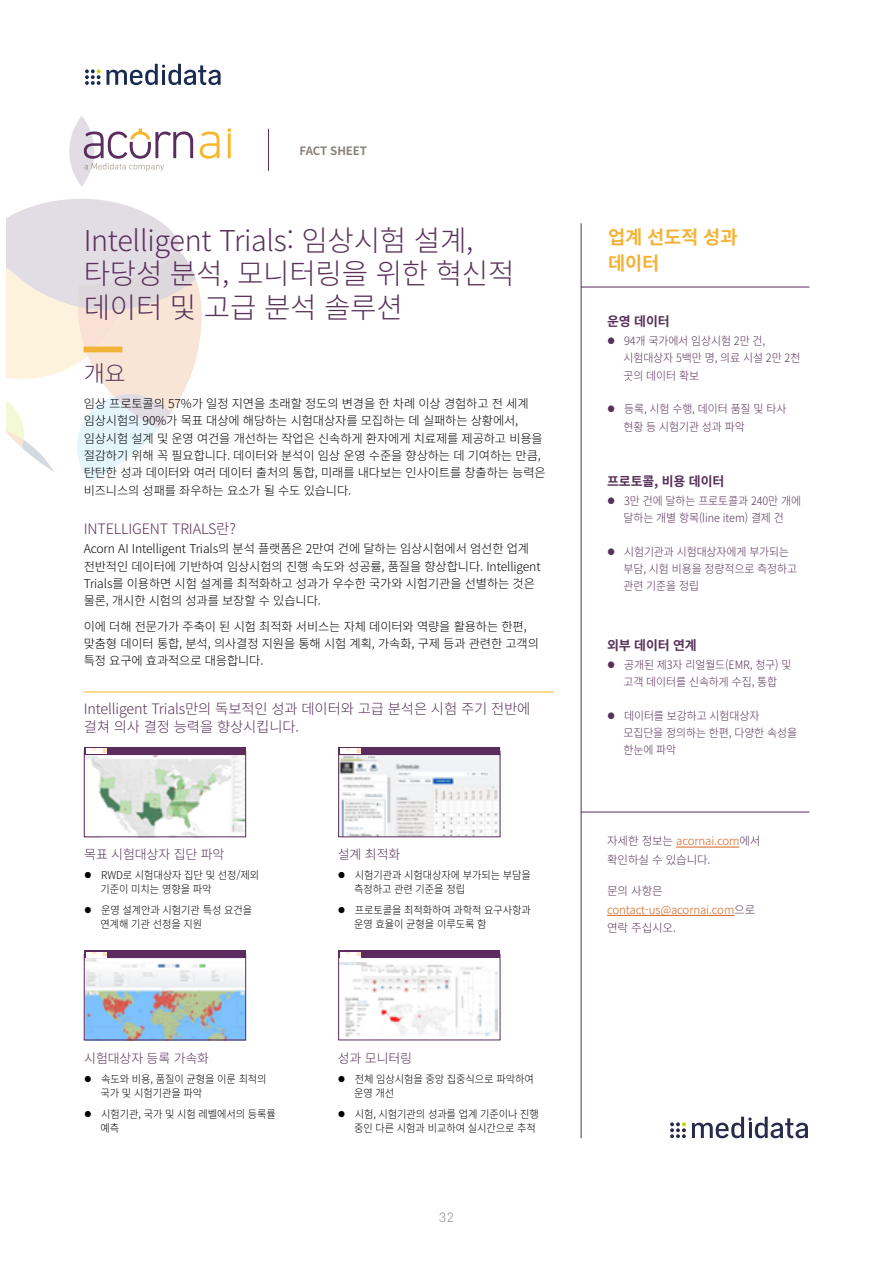
<style>
.page{position:relative;width:893px;height:1263px;background:#fff}
.page>*{position:absolute;margin:0;border:0;box-sizing:border-box;transform-origin:0 0}
.t1{font:300 28.8px/33.2px "Source Han Sans KR";letter-spacing:-.01em;color:#59315a}
.t2{font:300 22.95px "Source Han Sans KR";color:#59315a}
.t3{font:700 18.75px/26px "Source Han Sans KR";letter-spacing:-.01em;color:#f3b336}
.t4{font:300 14.4px/18.8px "Source Han Sans KR";letter-spacing:-.01em;color:#59315a}
.t5{font:300 13.5px "Akkurat Std";color:#878787}
.t6{font:300 12.9px "Source Han Sans KR";letter-spacing:-.01em;color:#59315a}
.t7{font:700 12.9px "Source Han Sans KR";letter-spacing:-.01em;color:#59315a}
.t8{font:300 12.15px/17.2px "Source Han Sans KR";letter-spacing:-.01em;color:#000}
.t9{font:300 11.55px/17.2px "Source Han Sans KR";letter-spacing:-.01em;color:#59315a;scale:.95 1}
.t10{font:300 11.55px/18.8px "Source Han Sans KR";letter-spacing:-.01em;color:#d2611d}
.t11{font:300 11.55px/18.8px "Source Han Sans KR";letter-spacing:-.01em;color:#59315a}
.t12{font:700 11.55px "Source Han Sans KR";letter-spacing:-.01em;color:#8a837b}
.t13{font:300 10.8px/14.4px "Source Han Sans KR";letter-spacing:-.01em;color:#000;scale:.95 1}
.s1{color:#d2611d}
.s2{color:#59315a}
</style>
<div class="page">
<svg style="left:85px;top:69px;width:16px;height:16px"></svg>
<svg style="left:107px;top:64px;width:114px;height:21px"></svg>
<hr style="left:268px;top:129px;width:1px;height:42px;background:#5b2c5d">
<svg style="left:670px;top:1122px;width:16px;height:16px"></svg>
<svg style="left:692px;top:1117px;width:116px;height:21px"></svg>
<hr style="left:228px;top:133px;width:3px;height:25px;background:#f8b62d">
<svg style="left:228px;top:128px;width:3px;height:4px"></svg>
<svg style="left:6px;top:116px;width:214px;height:366px"></svg>
<hr style="left:581px;top:223px;width:1px;height:915px;background:#5b2c5d">
<hr style="left:581px;top:287px;width:228px;height:1px;background:#5b2c5d">
<hr style="left:581px;top:812px;width:228px;height:1px;background:#5b2c5d">
<hr style="left:84px;top:692px;width:470px;height:1px;background:#f8b62d">
<img style="left:340px;top:963px;width:157px;height:73px">
<div style="left:338px;top:950px;width:162px;height:8px;background:#5b2c5d"></div>
<img style="left:340px;top:952px;width:21px;height:1px">
<svg style="left:340px;top:953px;width:21px;height:5px"></svg>
<img style="left:86px;top:958px;width:158px;height:80px">
<div style="left:84px;top:954px;width:162px;height:86px;border:1px solid #5b2c5d"></div>
<div style="left:84px;top:950px;width:162px;height:8px;background:#5b2c5d"></div>
<img style="left:86px;top:952px;width:20px;height:5px">
<svg style="left:86px;top:957px;width:20px;height:1px"></svg>
<img style="left:340px;top:755px;width:158px;height:80px">
<div style="left:338px;top:751px;width:162px;height:86px;border:1px solid #5b2c5d"></div>
<div style="left:338px;top:747px;width:162px;height:8px;background:#5b2c5d"></div>
<img style="left:340px;top:749px;width:21px;height:4px">
<svg style="left:340px;top:753px;width:21px;height:1px"></svg>
<img style="left:86px;top:755px;width:158px;height:80px">
<div style="left:84px;top:751px;width:162px;height:86px;border:1px solid #5b2c5d"></div>
<div style="left:84px;top:747px;width:162px;height:8px;background:#5b2c5d"></div>
<img style="left:86px;top:749px;width:20px;height:4px">
<svg style="left:86px;top:753px;width:20px;height:1px"></svg>
<div style="left:84px;top:347px;width:38px;height:5px;background:#f3b336"></div>
<hr style="left:676px;top:847px;width:63px;height:1px;background:#d2611d">
<hr style="left:607px;top:915px;width:127px;height:1px;background:#d2611d">
<p class="t12" style="left:300px;top:144px;width:69px">FACT SHEET</p>
<h1 class="t1" style="left:84px;top:225px;width:432px">Intelligent Trials: 임상시험 설계, 타당성 분석, 모니터링을 위한 혁신적 데이터 및 고급 분석 솔루션</h1>
<h2 class="t2" style="left:84px;top:361px;width:44px">개요</h2>
<p class="t8" style="left:84px;top:395px;width:464px">임상 프로토콜의 57%가 일정 지연을 초래할 정도의 변경을 한 차례 이상 경험하고 전 세계 임상시험의 90%가 목표 대상에 해당하는 시험대상자를 모집하는 데 실패하는 상황에서, 임상시험 설계 및 운영 여건을 개선하는 작업은 신속하게 환자에게 치료제를 제공하고 비용을 절감하기 위해 꼭 필요합니다. 데이터와 분석이 임상 운영 수준을 향상하는 데 기여하는 만큼, 탄탄한 성과 데이터와 여러 데이터 출처의 통합, 미래를 내다보는 인사이트를 창출하는 능력은 비즈니스의 성패를 좌우하는 요소가 될 수도 있습니다.</p>
<p class="t4" style="left:84px;top:520px;width:154px">INTELLIGENT TRIALS란?</p>
<p class="t8" style="left:84px;top:541px;width:459px">Acorn AI Intelligent Trials의 분석 플랫폼은 2만여 건에 달하는 임상시험에서 엄선한 업계 전반적인 데이터에 기반하여 임상시험의 진행 속도와 성공률, 품질을 향상합니다. Intelligent Trials를 이용하면 시험 설계를 최적화하고 성과가 우수한 국가와 시험기관을 선별하는 것은 물론, 개시한 시험의 성과를 보장할 수 있습니다.</p>
<p class="t8" style="left:84px;top:618px;width:457px">이에 더해 전문가가 주축이 된 시험 최적화 서비스는 자체 데이터와 역량을 활용하는 한편, 맞춤형 데이터 통합, 분석, 의사결정 지원을 통해 시험 계획, 가속화, 구제 등과 관련한 고객의 특정 요구에 효과적으로 대응합니다.</p>
<p class="t4" style="left:84px;top:699px;width:448px">Intelligent Trials만의 독보적인 성과 데이터와 고급 분석은 시험 주기 전반에 걸쳐 의사 결정 능력을 향상시킵니다.</p>
<p class="t6" style="left:84px;top:847px;width:142px">목표 시험대상자 집단 파악</p>
<p class="t13" style="left:101px;top:868px;width:168px">RWD로 시험대상자 집단 및 선정/제외 기준이 미치는 영향을 파악</p>
<p class="t13" style="left:101px;top:903px;width:161px">운영 설계안과 시험기관 특성 요건을 연계해 기관 선정을 지원</p>
<p class="t6" style="left:84px;top:1051px;width:126px">시험대상자 등록 가속화</p>
<p class="t13" style="left:101px;top:1072px;width:176px">속도와 비용, 품질이 균형을 이룬 최적의 국가 및 시험기관을 파악</p>
<p class="t13" style="left:101px;top:1107px;width:186px">시험기관, 국가 및 시험 레벨에서의 등록률 예측</p>
<p class="t6" style="left:338px;top:847px;width:64px">설계 최적화</p>
<p class="t13" style="left:354px;top:868px;width:188px">시험기관과 시험대상자에 부가되는 부담을 측정하고 관련 기준을 정립</p>
<p class="t13" style="left:354px;top:903px;width:188px">프로토콜을 최적화하여 과학적 요구사항과 운영 효율이 균형을 이루도록 함</p>
<p class="t6" style="left:338px;top:1051px;width:76px">성과 모니터링</p>
<p class="t13" style="left:354px;top:1072px;width:191px">전체 임상시험을 중앙 집중식으로 파악하여 운영 개선</p>
<p class="t13" style="left:354px;top:1107px;width:196px">시험, 시험기관의 성과를 업계 기준이나 진행 중인 다른 시험과 비교하여 실시간으로 추적</p>
<p class="t5" style="left:439px;top:1209px;width:17px">32</p>
<h3 class="t3" style="left:608px;top:224px;width:131px">업계 선도적 성과 데이터</h3>
<p class="t7" style="left:607px;top:314px;width:64px">운영 데이터</p>
<p class="t9" style="left:623px;top:333px;width:188px">94개 국가에서 임상시험 2만 건, 시험대상자 5백만 명, 의료 시설 2만 2천 곳의 데이터 확보</p>
<p class="t9" style="left:623px;top:401px;width:173px">등록, 시험 수행, 데이터 품질 및 타사 현황 등 시험기관 성과 파악</p>
<p class="t7" style="left:607px;top:474px;width:119px">프로토콜, 비용 데이터</p>
<p class="t9" style="left:623px;top:492px;width:189px">3만 건에 달하는 프로토콜과 240만 개에 달하는 개별 항목(line item) 결제 건</p>
<p class="t9" style="left:623px;top:543px;width:184px">시험기관과 시험대상자에게 부가되는 부담, 시험 비용을 정량적으로 측정하고 관련 기준을 정립</p>
<p class="t7" style="left:607px;top:638px;width:91px">외부 데이터 연계</p>
<p class="t9" style="left:623px;top:656px;width:178px">공개된 제3자 리얼월드(EMR, 청구) 및 고객 데이터를 신속하게 수집, 통합</p>
<p class="t9" style="left:623px;top:707px;width:184px">데이터를 보강하고 시험대상자 모집단을 정의하는 한편, 다양한 속성을 한눈에 파악</p>
<p class="t11" style="left:607px;top:832px;width:155px">자세한 정보는 <span class="s1">acornai.com</span>에서 확인하실 수 있습니다.</p>
<p class="t10" style="left:607px;top:881px;width:150px"><span class="s2">문의 사항은 </span>contact-us@acornai.com<span class="s2">으로 연락 주십시오.</span></p>
</div>
